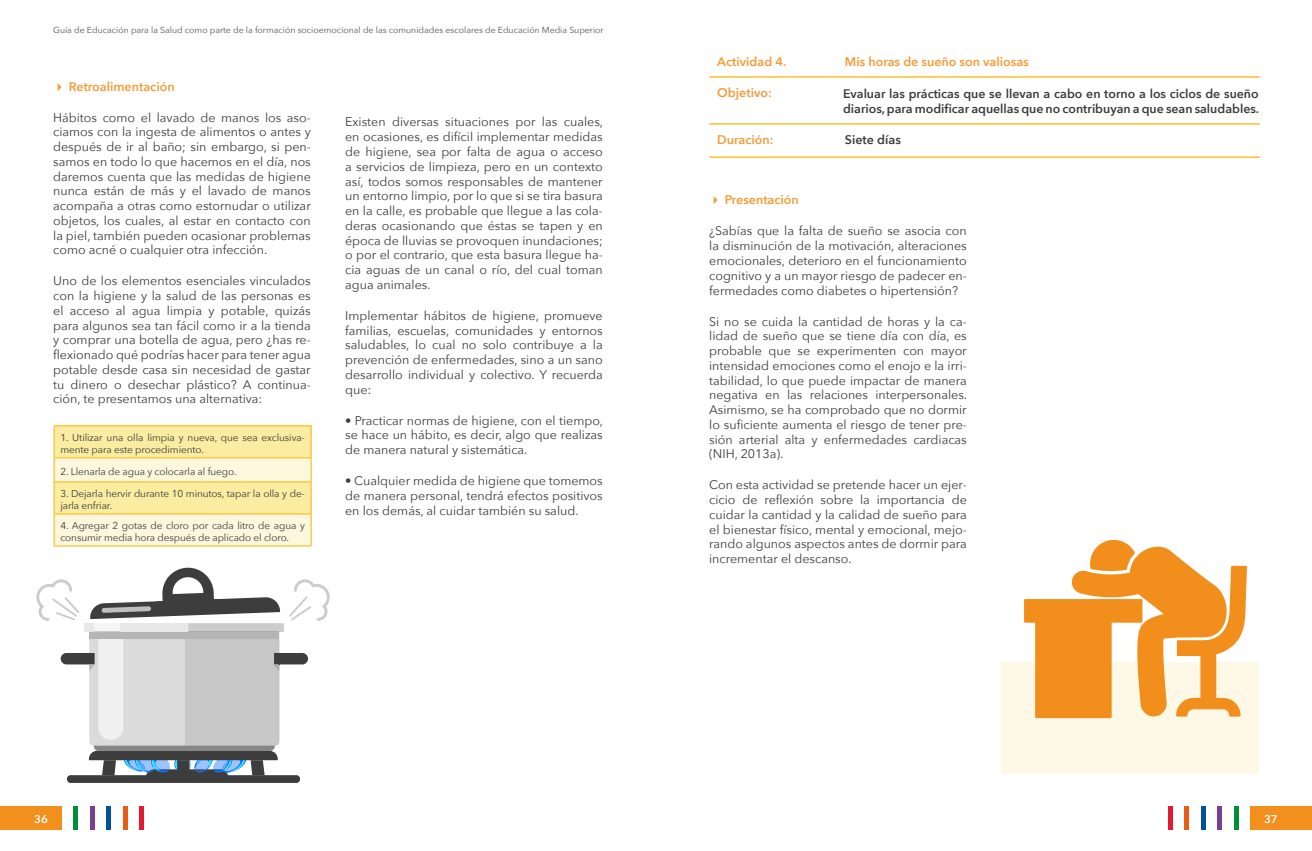
<style>
.page{position:relative;width:1312px;height:851px;background:#fff}
.page>*{position:absolute;margin:0;border:0;box-sizing:border-box;transform-origin:0 0}
.t1{font:12.5px/14.8px "Avenir Next";color:#3c3c3b;text-align:justify}
.t2{font:600 12.5px "Avenir Next";color:#f59b36}
.t3{font:600 12.5px "Avenir Next";color:#3c3c3b}
.t4{font:600 12.38px/14.8px "Avenir Next";color:#3c3c3b}
.t5{font:600 11.25px "Avenir Next";color:#fff}
.t6{font:10px/12px "Avenir Next";letter-spacing:-.01em;color:#3c3c3b}
.t7{font:8.75px "Avenir Next";color:#575756}
</style>
<div class="page">
<div style="left:0;top:806px;width:62px;height:24px;background:#f38f1c"></div>
<div style="left:139px;top:806px;width:5px;height:24px;background:#e51a2f"></div>
<hr style="left:123px;top:806px;width:4px;height:24px;background:#ea5b13">
<div style="left:106px;top:806px;width:5px;height:24px;background:#0052a1"></div>
<hr style="left:90px;top:806px;width:4px;height:24px;background:#7a3f91">
<hr style="left:74px;top:806px;width:4px;height:24px;background:#008d39">
<hr style="left:54px;top:425px;width:257px;height:1px;background:#fab303">
<svg style="left:54px;top:426px;width:258px;height:120px;background:#fbf0b8"></svg>
<hr style="left:54px;top:481px;width:257px;height:1px;background:#fab303">
<hr style="left:54px;top:482px;width:1px;height:31px;background:#fab303">
<hr style="left:311px;top:482px;width:1px;height:31px;background:#fab303">
<hr style="left:54px;top:513px;width:257px;height:1px;background:#fab303">
<hr style="left:54px;top:514px;width:1px;height:31px;background:#fab303">
<hr style="left:311px;top:514px;width:1px;height:31px;background:#fab303">
<hr style="left:54px;top:545px;width:257px;height:1px;background:#fab303">
<div style="left:67px;top:775px;width:233px;height:7px;background:#3d3d3d;border-radius:4px"></div>
<svg style="left:36px;top:567px;width:294px;height:211px"></svg>
<hr style="left:709px;top:76px;width:549px;height:2px;background:#fab303">
<hr style="left:709px;top:123px;width:549px;height:1px;background:#fab303">
<hr style="left:709px;top:156px;width:549px;height:2px;background:#fab303">
<div style="left:1000px;top:662px;width:258px;height:112px;background:#fef9e6"></div>
<svg style="left:1024px;top:539px;width:222px;height:179px"></svg>
<div style="left:1250px;top:806px;width:61px;height:24px;background:#f38f1c"></div>
<div style="left:1167px;top:806px;width:5px;height:24px;background:#e51a2f"></div>
<hr style="left:1184px;top:806px;width:4px;height:24px;background:#ea5b13">
<div style="left:1200px;top:806px;width:5px;height:24px;background:#0052a1"></div>
<hr style="left:1217px;top:806px;width:4px;height:24px;background:#7a3f91">
<div style="left:1233px;top:806px;width:5px;height:24px;background:#008d39"></div>
<p class="t7" style="left:53px;top:23px;width:552px">Guía de Educación para la Salud como parte de la formación socioemocional de las comunidades escolares de Educación Media Superior</p>
<p class="t2" style="left:53px;top:75px;width:123px">✔ Retroalimentación</p>
<p class="t1" style="left:53px;top:109px;width:259px">Hábitos como el lavado de manos los aso&shy;ciamos con la ingesta de alimentos o antes y después de ir al baño; sin embargo, si pen&shy;samos en todo lo que hacemos en el día, nos daremos cuenta que las medidas de higiene nunca están de más y el lavado de manos acompaña a otras como estornudar o utilizar objetos, los cuales, al estar en contacto con la piel, también pueden ocasionar problemas como acné o cualquier otra infección.</p>
<p class="t1" style="left:53px;top:273px;width:259px">Uno de los elementos esenciales vinculados con la higiene y la salud de las personas es el acceso al agua limpia y potable, quizás para algunos sea tan fácil como ir a la tienda y comprar una botella de agua, pero ¿has re&shy;flexionado qué podrías hacer para tener agua potable desde casa sin necesidad de gastar tu dinero o desechar plástico? A continua&shy;ción, te presentamos una alternativa:</p>
<p class="t6" style="left:60px;top:431px;width:246px">1. Utilizar una olla limpia y nueva, que sea exclusiva&shy;mente para este procedimiento.</p>
<p class="t6" style="left:60px;top:465px;width:178px">2. Llenarla de agua y colocarla al fuego.</p>
<p class="t6" style="left:60px;top:487px;width:246px">3. Dejarla hervir durante 10 minutos, tapar la olla y de&shy;jarla enfriar.</p>
<p class="t6" style="left:60px;top:519px;width:246px">4. Agregar 2 gotas de cloro por cada litro de agua y consumir media hora después de aplicado el cloro.</p>
<p class="t1" style="left:345px;top:114px;width:259px">Existen diversas situaciones por las cuales, en ocasiones, es difícil implementar medidas de higiene, sea por falta de agua o acceso a servicios de limpieza, pero en un contexto así, todos somos responsables de mantener un entorno limpio, por lo que si se tira basura en la calle, es probable que llegue a las cola&shy;deras ocasionando que éstas se tapen y en época de lluvias se provoquen inundaciones; o por el contrario, que esta basura llegue ha&shy;cia aguas de un canal o río, del cual toman agua animales.</p>
<p class="t1" style="left:345px;top:307px;width:259px">Implementar hábitos de higiene, promueve familias, escuelas, comunidades y entornos saludables, lo cual no solo contribuye a la prevención de enfermedades, sino a un sano desarrollo individual y colectivo. Y recuerda que:</p>
<p class="t1" style="left:345px;top:412px;width:259px">• Practicar normas de higiene, con el tiempo, se hace un hábito, es decir, algo que realizas de manera natural y sistemática.</p>
<p class="t1" style="left:345px;top:473px;width:259px">• Cualquier medida de higiene que tomemos de manera personal, tendrá efectos positivos en los demás, al cuidar también su salud.</p>
<p class="t5" style="left:34px;top:809px;width:15px">36</p>
<p class="t2" style="left:717px;top:51px;width:71px">Actividad 4.</p>
<p class="t2" style="left:844px;top:51px;width:185px">Mis horas de sueño son valiosas</p>
<p class="t2" style="left:717px;top:82px;width:56px">Objetivo:</p>
<p class="t2" style="left:717px;top:129px;width:58px">Duración:</p>
<p class="t3" style="left:844px;top:129px;width:57px">Siete días</p>
<p class="t4" style="left:842px;top:86px;width:417px">Evaluar las prácticas que se llevan a cabo en torno a los ciclos de sueño diarios, para modificar aquellas que no contribuyan a que sean saludables.</p>
<p class="t2" style="left:709px;top:189px;width:91px">✔ Presentación</p>
<p class="t1" style="left:709px;top:223px;width:259px">¿Sabías que la falta de sueño se asocia con la disminución de la motivación, alteraciones emocionales, deterioro en el funcionamiento cognitivo y a un mayor riesgo de padecer en&shy;fermedades como diabetes o hipertensión?</p>
<p class="t1" style="left:709px;top:313px;width:259px">Si no se cuida la cantidad de horas y la ca&shy;lidad de sueño que se tiene día con día, es probable que se experimenten con mayor intensidad emociones como el enojo e la irri&shy;tabilidad, lo que puede impactar de manera negativa en las relaciones interpersonales.<br>Asimismo, se ha comprobado que no dormir lo suficiente aumenta el riesgo de tener pre&shy;sión arterial alta y enfermedades cardiacas (NIH, 2013a).</p>
<p class="t1" style="left:709px;top:477px;width:259px">Con esta actividad se pretende hacer un ejer&shy;cicio de reflexión sobre la importancia de cuidar la cantidad y la calidad de sueño para el bienestar físico, mental y emocional, mejo&shy;rando algunos aspectos antes de dormir para incrementar el descanso.</p>
<p class="t5" style="left:1263px;top:809px;width:15px">37</p>
</div>
